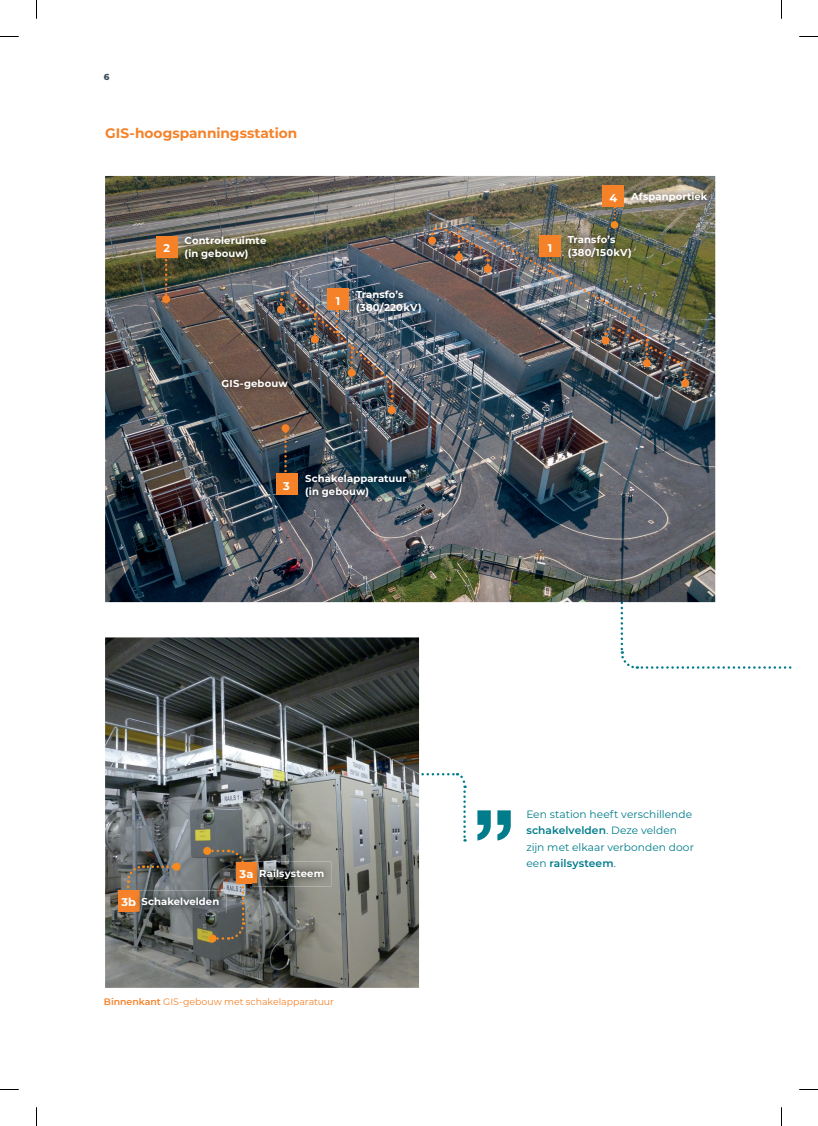
<style>
.page{position:relative;width:818px;height:1126px;background:#fff}
.page>*{position:absolute;margin:0;border:0;box-sizing:border-box;transform-origin:0 0}
.t1{font:700 13.75px "Montserrat";letter-spacing:-.005em;color:#f58229}
.t2{font:700 11.25px "Montserrat";color:#fff}
.t3{font:10.62px/16.1px "Montserrat";color:#007c8b}
.t4{font:700 10px/12.9px "Montserrat";letter-spacing:.01em;color:#fff}
.t5{font:9.38px "Montserrat";letter-spacing:-.005em;color:#f58229}
.t6{font:800 8.75px "Montserrat";color:#3d4f59}
.s1{font-size:11.25px}
.s2{font-weight:600}
</style>
<div class="page">
<svg style="left:619px;top:581px;width:172px;height:88px"></svg>
<img style="left:105px;top:176px;width:609px;height:426px">
<img style="left:298px;top:467px;width:115px;height:37px">
<img style="left:214px;top:372px;width:65px;height:24px">
<svg style="left:477px;top:810px;width:33px;height:30px"></svg>
<svg style="left:421px;top:773px;width:46px;height:68px"></svg>
<img style="left:105px;top:637px;width:314px;height:350px">
<div style="left:276px;top:473px;width:21px;height:21px;background:#f58229"></div>
<img style="left:348px;top:282px;width:80px;height:38px">
<div style="left:327px;top:289px;width:21px;height:21px;background:#f58229"></div>
<svg style="left:165px;top:257px;width:2px;height:38px"></svg>
<div style="left:162px;top:295px;width:8px;height:8px;background:#f58229;border-radius:50%"></div>
<svg style="left:284px;top:432px;width:2px;height:41px"></svg>
<div style="left:281px;top:424px;width:8px;height:8px;background:#f58229;border-radius:50%"></div>
<img style="left:177px;top:229px;width:96px;height:38px">
<div style="left:156px;top:236px;width:21px;height:21px;background:#f58229"></div>
<img style="left:623px;top:185px;width:91px;height:24px">
<div style="left:602px;top:186px;width:21px;height:21px;background:#f58229"></div>
<svg style="left:207px;top:848px;width:39px;height:93px"></svg>
<div style="left:203px;top:846px;width:8px;height:8px;background:#f68b1f;border-radius:50%"></div>
<div style="left:208px;top:934px;width:8px;height:8px;background:#f68b1f;border-radius:50%"></div>
<div style="left:236px;top:861px;width:21px;height:22px;background:#f58229"></div>
<img style="left:252px;top:861px;width:79px;height:25px">
<img style="left:252px;top:861px;width:5px;height:22px">
<svg style="left:172px;top:862px;width:8px;height:8px"></svg>
<div style="left:118px;top:890px;width:21px;height:21px;background:#f58229"></div>
<img style="left:134px;top:890px;width:92px;height:22px">
<img style="left:134px;top:906px;width:5px;height:5px">
<svg style="left:125px;top:864px;width:52px;height:42px"></svg>
<img style="left:279px;top:291px;width:115px;height:120px">
<div style="left:277px;top:305px;width:8px;height:8px;background:#f58229;border-radius:50%"></div>
<div style="left:387px;top:406px;width:8px;height:8px;background:#f58229;border-radius:50%"></div>
<img style="left:430px;top:199px;width:257px;height:185px">
<div style="left:601px;top:336px;width:8px;height:8px;background:#f58229;border-radius:50%"></div>
<div style="left:681px;top:379px;width:8px;height:8px;background:#f58229;border-radius:50%"></div>
<div style="left:539px;top:236px;width:21px;height:21px;background:#f58229"></div>
<svg style="left:0;top:36px;width:19px;height:1px"></svg>
<svg style="left:799px;top:36px;width:18px;height:1px"></svg>
<svg style="left:0;top:1089px;width:19px;height:1px"></svg>
<svg style="left:799px;top:1089px;width:18px;height:1px"></svg>
<svg style="left:36px;top:0;width:1px;height:19px"></svg>
<svg style="left:36px;top:1107px;width:1px;height:18px"></svg>
<p class="t6" style="left:104px;top:70px;width:7px">6</p>
<h1 class="t1" style="left:105px;top:124px;width:194px">GIS-hoogspannings station</h1>
<p class="t2" style="left:163px;top:240px;width:8px">2</p>
<p class="t4" style="left:184px;top:234px;width:83px">Controleruimte (in gebouw)</p>
<p class="t4" style="left:221px;top:376px;width:67px">GIS-gebouw</p>
<p class="t2" style="left:336px;top:293px;width:6px">1</p>
<p class="t4" style="left:356px;top:287px;width:67px">Transfo’s (380/220kV)</p>
<p class="t2" style="left:283px;top:477px;width:8px">3</p>
<p class="t4" style="left:305px;top:471px;width:103px">Schakelapparatuur (in gebouw)</p>
<p class="t2" style="left:547px;top:240px;width:6px">1</p>
<p class="t4" style="left:609px;top:189px;width:100px"><span class="s1">4</span> Afspanportiek</p>
<p class="t4" style="left:567px;top:233px;width:65px">Transfo’s (380/ 150kV)</p>
<p class="t4" style="left:121px;top:894px;width:99px"><span class="s1">3b</span> Schakelvelden</p>
<p class="t4" style="left:239px;top:866px;width:86px"><span class="s1">3a</span> Railsysteem</p>
<p class="t5" style="left:104px;top:995px;width:231px"><span class="s2">Binnenkant</span> GIS-gebouw met schakelapparatuur</p>
<p class="t3" style="left:526px;top:806px;width:169px">Een station heeft verschillende <span class="s2">schakelvelden</span>. Deze velden zijn met elkaar verbonden door een <span class="s2">railsysteem</span>.</p>
</div>
